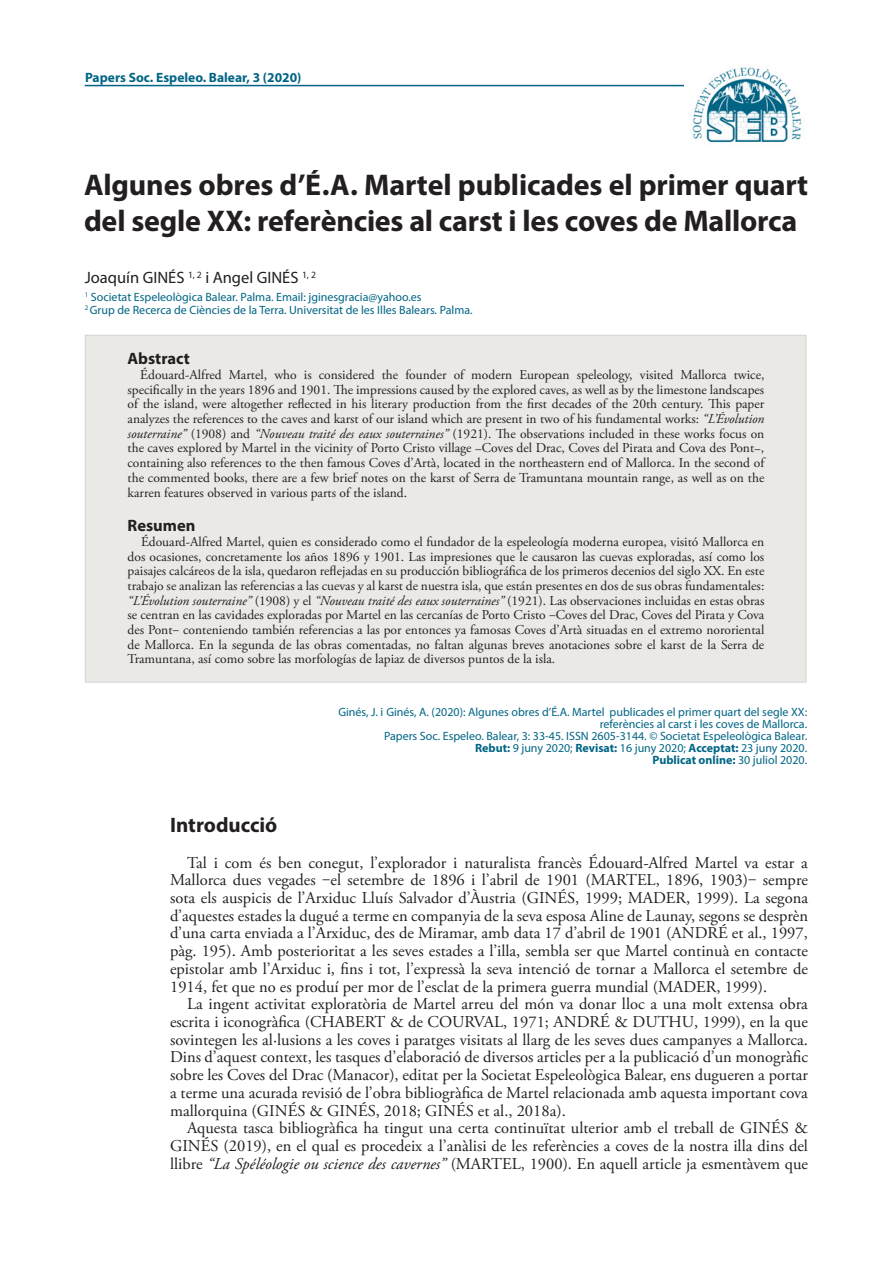
<style>
.page{position:relative;width:893px;height:1263px;background:#fff}
.page>*{position:absolute;margin:0;border:0;box-sizing:border-box;transform-origin:0 0}
.t1{font:700 30px/36px "Myriad Pro";letter-spacing:-.005em;color:#231f20}
.t2{font:700 21px "Myriad Pro";color:#231f20}
.t3{font:16.5px/17.7px "Adobe Garamond Pro";color:#231f20;text-align:justify}
.t4{font:16.5px "Myriad Pro";color:#231f20}
.t5{font:700 16.5px "Myriad Pro";color:#231f20}
.t6{font:13.5px/14.7px "Adobe Garamond Pro";color:#231f20;text-align:justify}
.t7{font:700 13.5px "Myriad Pro";color:#006585}
.t8{font:12px/12px "Myriad Pro";color:#006585;text-align:right}
.s1{font-style:italic}
.s2{font-weight:700}
</style>
<div class="page">
<hr style="left:85px;top:85px;width:723px;height:1px;background:#006585">
<div style="left:85px;top:335px;width:721px;height:347px;background:#ebe9e6"></div>
<img style="left:685px;top:66px;width:123px;height:77px">
<p class="t7" style="left:85px;top:68px;width:218px">Papers Soc. Espeleo. Balear, 3 (2020)</p>
<h1 class="t1" style="left:84px;top:166px;width:726px">Algunes obres d’É.A. Martel publicades el primer quart del segle XX: referències al carst i les coves de Mallorca</h1>
<p class="t4" style="left:85px;top:267px;width:233px">Joaquín GINÉS <sup>1,</sup> <sup>2</sup> i Angel GINÉS <sup>1,</sup> <sup>2</sup></p>
<p class="t8" style="left:85px;top:290px;width:389px;line-height:13.2px;text-align:left"><sup>1</sup> Societat Espeleològica Balear. Palma. Email: jginesgracia@yahoo.es<br><sup>2</sup> Grup de Recerca de Ciències de la Terra. Universitat de les Illes Balears. Palma.</p>
<p class="t5" style="left:128px;top:348px;width:64px">Abstract</p>
<p class="t6" style="left:128px;top:368px;width:638px;text-indent:13px">Édouard-Alfred Martel, who is considered the founder of modern European speleology, visited Mallorca twice, specifically in the years 1896 and 1901. The impressions caused by the explored caves, as well as by the limestone landscapes of the island, were altogether reflected in his literary production from the first decades of the 20th century. This paper analyzes the references to the caves and karst of our island which are present in two of his fundamental works: <span class="s1">“L’Évolution souterraine”</span> (1908) and <span class="s1">“Nouveau traité des eaux souterraines”</span> (1921). The observations included in these works focus on the caves explored by Martel in the vicinity of Porto Cristo village ‒Coves del Drac, Coves del Pirata and Cova des Pont‒, containing also references to the then famous Coves d’Artà, located in the northeastern end of Mallorca. In the second of the commented books, there are a few brief notes on the karst of Serra de Tramuntana mountain range, as well as on the karren features observed in various parts of the island.</p>
<p class="t5" style="left:128px;top:515px;width:69px">Resumen</p>
<p class="t6" style="left:128px;top:535px;width:638px;text-indent:14px">Édouard-Alfred Martel, quien es considerado como el fundador de la espeleología moderna europea, visitó Mallorca en dos ocasiones, concretamente los años 1896 y 1901. Las impresiones que le causaron las cuevas exploradas, así como los paisajes calcáreos de la isla, quedaron reflejadas en su producción bibliográfica de los primeros decenios del siglo XX. En este trabajo se analizan las referencias a las cuevas y al karst de nuestra isla, que están presentes en dos de sus obras fundamentales: <span class="s1">“L’Évolution souterraine”</span> (1908) y el <span class="s1">“Nouveau traité des eaux souterraines”</span> (1921). Las observaciones incluidas en estas obras se centran en las cavidades exploradas por Martel en las cercanías de Porto Cristo ‒Coves del Drac, Coves del Pirata y Cova des Pont‒ conteniendo también referencias a las por entonces ya famosas Coves d’Artà situadas en el extremo nororiental de Mallorca. En la segunda de las obras comentadas, no faltan algunas breves anotaciones sobre el karst de la Serra de Tramuntana, así como sobre las morfologías de lapiaz de diversos puntos de la isla.</p>
<p class="t8" style="left:338px;top:706px;width:470px">Ginés, J. i Ginés, A. (2020): Algunes obres d’É.A. Martel publicades el primer quart del segle XX: referències al carst i les coves de Mallorca.<br>Papers Soc. Espeleo. Balear, 3: 33-45. ISSN 2605-3144. © Societat Espeleològica Balear.<br><span class="s2">Rebut:</span> 9 juny 2020; <span class="s2">Revisat:</span> 16 juny 2020; <span class="s2">Acceptat:</span> 23 juny 2020.<br><span class="s2">Publicat online:</span> 30 juliol 2020.</p>
<h2 class="t2" style="left:170px;top:811px;width:109px">Introducció</h2>
<p class="t3" style="left:170px;top:854px;width:639px;text-indent:17px">Tal i com és ben conegut, l’explorador i naturalista francès Édouard-Alfred Martel va estar a Mallorca dues vegades ‒el setembre de 1896 i l’abril de 1901 (MARTEL, 1896, 1903)‒ sempre sota els auspicis de l’Arxiduc Lluís Salvador d’Àustria (GINÉS, 1999; MADER, 1999). La segona d’aquestes estades la dugué a terme en companyia de la seva esposa Aline de Launay, segons se desprèn d’una carta enviada a l’Arxiduc, des de Miramar, amb data 17 d’abril de 1901 (ANDRÉ et al., 1997, pàg. 195). Amb posterioritat a les seves estades a l’illa, sembla ser que Martel continuà en contacte epistolar amb l’Arxiduc i, fins i tot, l’expressà la seva intenció de tornar a Mallorca el setembre de 1914, fet que no es produí per mor de l’esclat de la primera guerra mundial (MADER, 1999).</p>
<p class="t3" style="left:170px;top:996px;width:639px;text-indent:17px">La ingent activitat exploratòria de Martel arreu del món va donar lloc a una molt extensa obra escrita i iconogràfica (CHABERT &amp; de COURVAL, 1971; ANDRÉ &amp; DUTHU, 1999), en la que sovintegen les al·lusions a les coves i paratges visitats al llarg de les seves dues campanyes a Mallorca.<br>Dins d’aquest context, les tasques d’elaboració de diversos articles per a la publicació d’un monogràfic sobre les Coves del Drac (Manacor), editat per la Societat Espeleològica Balear, ens dugueren a portar a terme una acurada revisió de l’obra bibliogràfica de Martel relacionada amb aquesta important cova mallorquina (GINÉS &amp; GINÉS, 2018; GINÉS et al., 2018a).</p>
<p class="t3" style="left:170px;top:1120px;width:639px;text-indent:17px">Aquesta tasca bibliogràfica ha tingut una certa continuïtat ulterior amb el treball de GINÉS &amp; GINÉS (2019), en el qual es procedeix a l’anàlisi de les referències a coves de la nostra illa dins del llibre <span class="s1">“La Spéléologie ou science des cavernes”</span> (MARTEL, 1900). En aquell article ja esmentàvem que</p>
</div>
